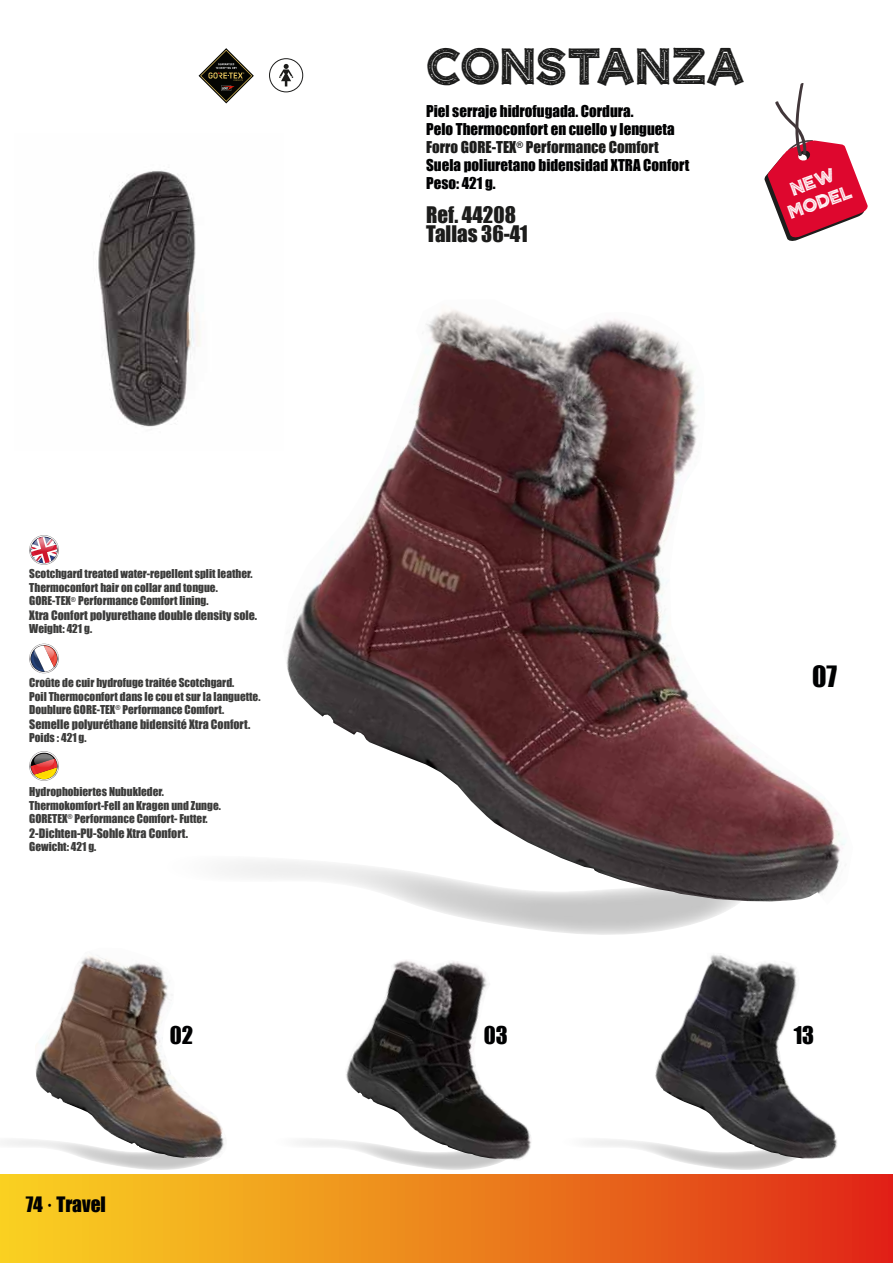
<style>
.page{position:relative;width:893px;height:1263px;background:#fff}
.page>*{position:absolute;margin:0;border:0;box-sizing:border-box;transform-origin:0 0}
.t1{font:40.5px "CF Tangerine Grunge";color:#1c1c1b}
.t2{font:27px "Impact";color:#000102}
.t3{font:22.5px "Impact";color:#000102}
.t4{font:21px/19.5px "Impact";color:#1c1c1b}
.t5{font:19.5px "Impact";color:#000102}
.t6{font:15.15px/21.6px "CF Tangerine Grunge";color:#fff;text-align:center}
.t7{font:15px/18px "Impact";color:#000102}
.t8{font:12px "Impact";color:#3c3c3b}
.t9{font:11.25px/13.5px "Impact";color:#3c3c3b}
.s1{color:#1c1c1b}
</style>
<div class="page">
<div style="left:0;top:1174px;width:893px;height:89px;background:linear-gradient(to right,#fad822,#e02917)"></div>
<svg style="left:764px;top:83px;width:104px;height:158px"></svg>
<svg style="left:29px;top:644px;width:30px;height:29px"></svg>
<svg style="left:34px;top:646px;width:20px;height:14px"></svg>
<svg style="left:29px;top:751px;width:30px;height:29px"></svg>
<svg style="left:34px;top:754px;width:20px;height:14px"></svg>
<svg style="left:29px;top:535px;width:30px;height:29px"></svg>
<svg style="left:34px;top:538px;width:20px;height:14px"></svg>
<svg style="left:226px;top:861px;width:510px;height:74px"></svg>
<svg style="left:4px;top:1140px;width:205px;height:30px"></svg>
<svg style="left:300px;top:1139px;width:203px;height:31px"></svg>
<svg style="left:588px;top:1139px;width:213px;height:31px"></svg>
<svg style="left:279px;top:64px;width:14px;height:22px"></svg>
<div style="left:269px;top:58px;width:34px;height:34px;border:1px solid #1c1c1b;border-radius:50%"></div>
<svg style="left:199px;top:48px;width:55px;height:55px"></svg>
<img style="left:98px;top:170px;width:102px;height:257px">
<img style="left:35px;top:955px;width:189px;height:205px">
<img style="left:282px;top:309px;width:564px;height:596px">
<img style="left:345px;top:960px;width:186px;height:201px">
<img style="left:655px;top:954px;width:182px;height:204px">
<p class="t9" style="left:29px;top:567px;width:225px">Scotchgard treated water-repellent split leather.<br>Thermoconfort hair on collar and tongue.<br>GORE-TEX<sup>®</sup> Performance Comfort lining.</p>
<p class="t8" style="left:29px;top:606px;width:229px">Xtra Confort polyurethane double density sole.</p>
<p class="t9" style="left:29px;top:622px;width:64px">Weight: 421 g.</p>
<p class="t9" style="left:29px;top:676px;width:233px">Croûte de cuir hydrofuge traitée Scotchgard.<br>Poil Thermoconfort dans le cou et sur la languette.<br>Doublure GORE-TEX<sup>®</sup> Performance Comfort.</p>
<p class="t8" style="left:29px;top:714px;width:223px">Semelle polyuréthane bidensité Xtra Confort.</p>
<p class="t9" style="left:29px;top:731px;width:59px">Poids : 421 g.</p>
<p class="t9" style="left:29px;top:785px;width:193px">Hydrophobiertes Nubukleder.<br>Thermokomfort-Fell an Kragen und Zunge.<br>GORETEX<sup>®</sup> Performance Comfort- Futter.</p>
<p class="t8" style="left:29px;top:823px;width:160px">2-Dichten-PU-Sohle Xtra Confort.</p>
<p class="t9" style="left:29px;top:839px;width:69px">Gewicht: 421 g.</p>
<h1 class="t1" style="left:426px;top:45px;width:321px">CONSTANZA</h1>
<h3 class="t7" style="left:426px;top:101px;width:265px">Piel serraje hidrofugada. Cordura.<br>Pelo Thermoconfort en cuello y lengueta <span class="s1">Forro GORE-TEX</span><sup>®</sup> <span class="s1">Performance Comfort </span>Suela poliuretano bidensidad XTRA Confort Peso: 421 g.</h3>
<h3 class="t4" style="left:426px;top:204px;width:103px">Ref. 44208<br>Tallas 36-41</h3>
<h3 class="t6" style="left:778px;top:184px;width:68px;rotate:-20deg">NEW<br>MODEL</h3>
<h2 class="t2" style="left:812px;top:655px;width:27px">07</h2>
<h3 class="t5" style="left:26px;top:1189px;width:81px">74 · Travel</h3>
<h3 class="t3" style="left:170px;top:1018px;width:25px">02</h3>
<h3 class="t3" style="left:484px;top:1018px;width:25px">03</h3>
<h3 class="t3" style="left:794px;top:1018px;width:22px">13</h3>
</div>
